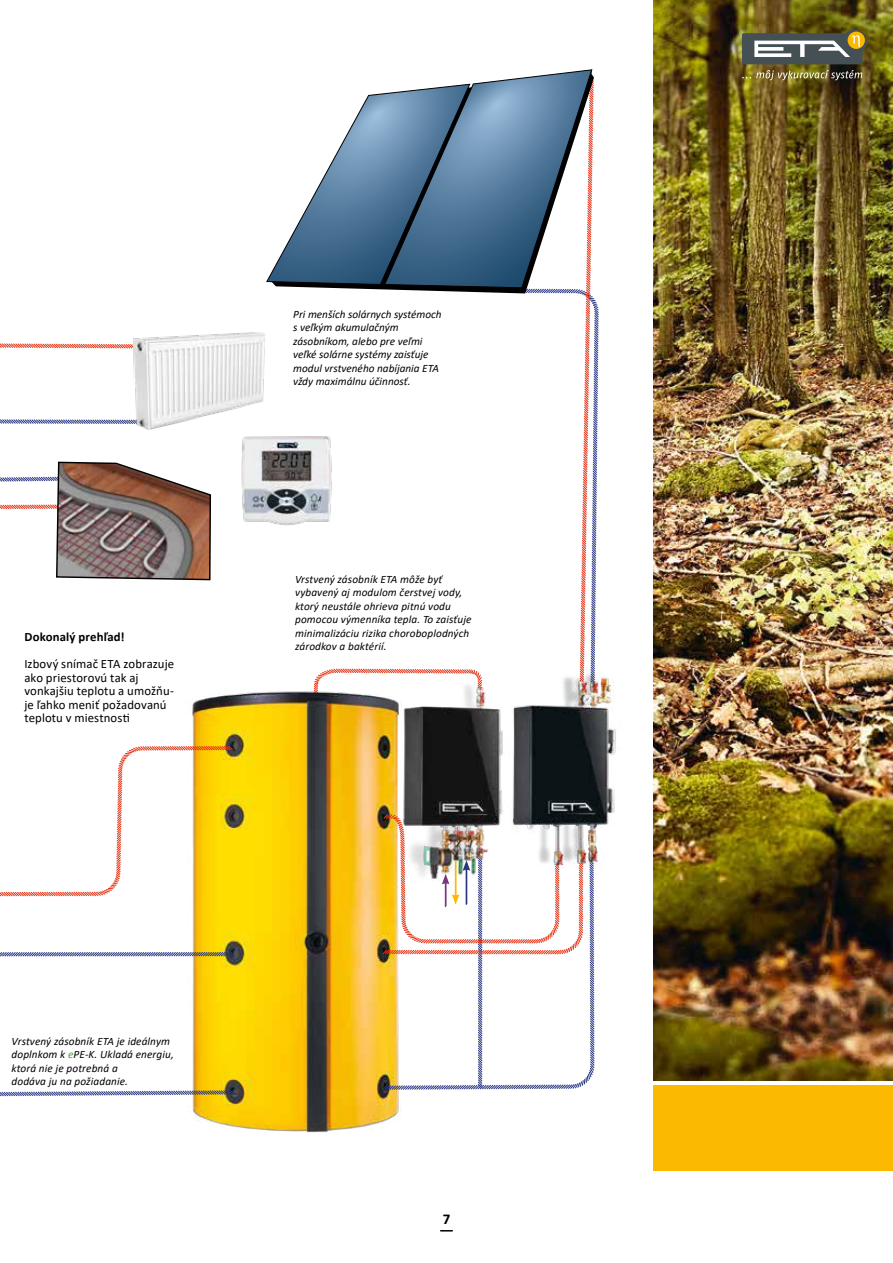
<style>
.page{position:relative;width:893px;height:1263px;background:#fff}
.page>*{position:absolute;margin:0;border:0;box-sizing:border-box;transform-origin:0 0}
.t1{font:700 15px "Calibri";color:#000}
.t2{font:12.75px/13.5px "Calibri";letter-spacing:.01em;color:#000}
.t3{font:700 12.75px "Calibri";letter-spacing:.01em;color:#000}
.t4{font:italic 11.25px/13.5px "Calibri";letter-spacing:.01em;color:#000}
.s1{color:#3fa435}
</style>
<div class="page">
<img style="left:653px;top:0;width:240px;height:1081px">
<div style="left:654px;top:1085px;width:239px;height:85px;background:#fbb900"></div>
<svg style="left:439px;top:669px;width:43px;height:10px"></svg>
<img style="left:192px;top:668px;width:247px;height:465px">
<svg style="left:0;top:745px;width:234px;height:153px"></svg>
<svg style="left:382px;top:906px;width:213px;height:185px"></svg>
<img style="left:389px;top:679px;width:113px;height:134px">
<svg style="left:0;top:951px;width:235px;height:146px"></svg>
<svg style="left:0;top:342px;width:134px;height:31px"></svg>
<svg style="left:520px;top:293px;width:79px;height:378px"></svg>
<svg style="left:274px;top:76px;width:320px;height:217px"></svg>
<svg style="left:384px;top:69px;width:209px;height:219px"></svg>
<svg style="left:266px;top:84px;width:205px;height:201px"></svg>
<svg style="left:382px;top:813px;width:202px;height:276px"></svg>
<img style="left:241px;top:436px;width:91px;height:90px">
<img style="left:502px;top:671px;width:114px;height:235px">
<img style="left:134px;top:332px;width:131px;height:86px">
<svg style="left:0;top:418px;width:212px;height:262px"></svg>
<svg style="left:742px;top:30px;width:125px;height:34px;background:#727468"></svg>
<svg style="left:742px;top:70px;width:120px;height:10px"></svg>
<p class="t3" style="left:24px;top:628px;width:102px">Dokonalý prehľad!</p>
<p class="t2" style="left:24px;top:657px;width:151px">Izbový snímač ETA zobrazuje ako priestorovú tak aj vonkajšiu teplotu a umožňu&shy;je ľahko meniť požadovanú teplotu v miestnosti</p>
<p class="t4" style="left:293px;top:307px;width:150px">Pri menších solárnych systémoch s veľkým akumulačným zásobníkom, alebo pre veľmi veľké solárne systémy zaisťuje modul vrstveného nabíjania ETA vždy maximálnu účinnosť.</p>
<p class="t4" style="left:295px;top:571px;width:178px">Vrstvený zásobník ETA môže byť vybavený aj modulom čerstvej vody, ktorý neustále ohrieva pitnú vodu pomocou výmenníka tepla. To zaisťuje minimalizáciu rizika choroboplodných zárodkov a baktérií.</p>
<p class="t4" style="left:12px;top:1033px;width:164px">Vrstvený zásobník ETA je ideálnym doplnkom k <span class="s1">e</span>PE-K. Ukladá energiu, ktorá nie je potrebná a<br>dodáva ju na požiadanie.</p>
<h1 class="t1" style="left:443px;top:1208px;width:9px">7</h1>
</div>
